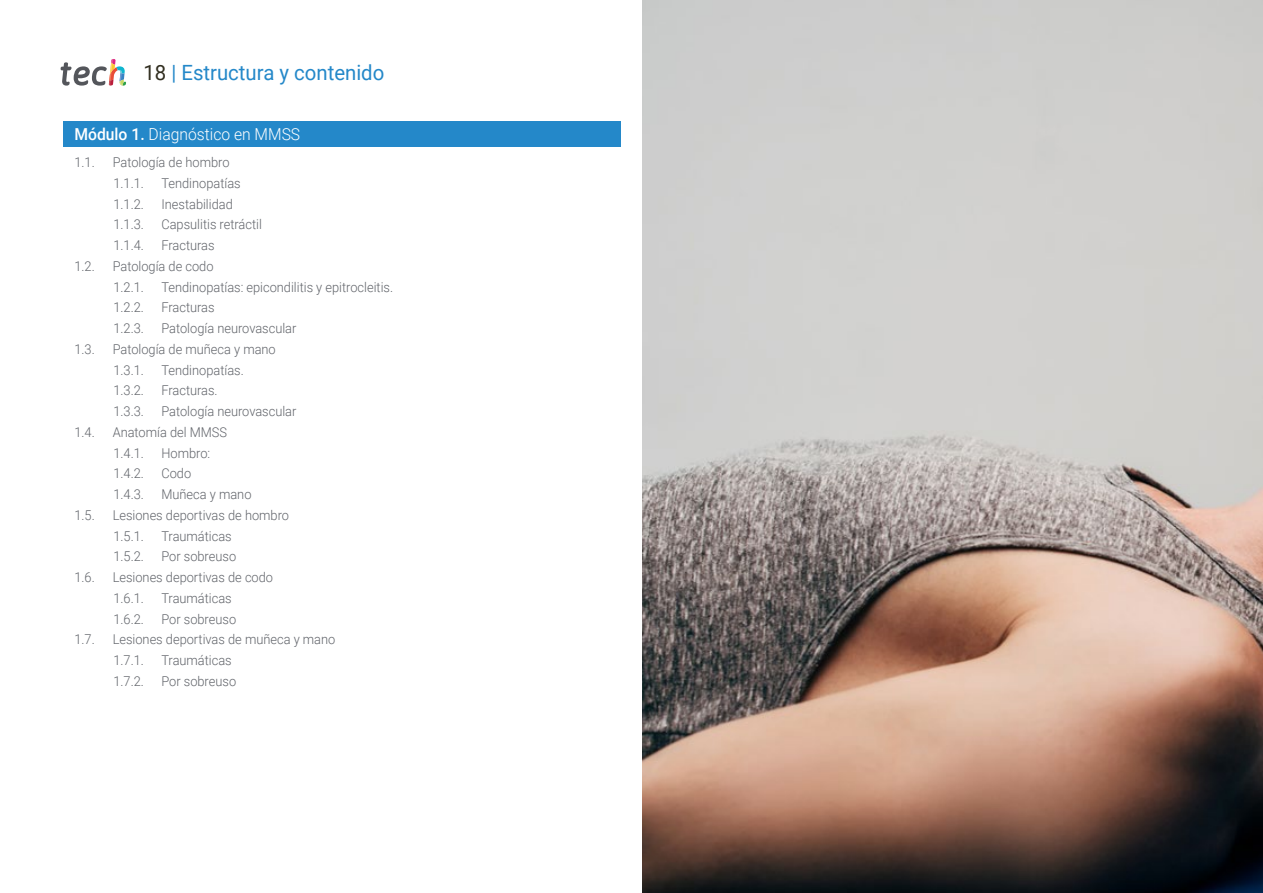
<style>
.page{position:relative;width:1263px;height:893px;background:#fff}
.page>*{position:absolute;margin:0;border:0;box-sizing:border-box;transform-origin:0 0}
.t1{font:21px "Roboto";color:#2488c9}
.t2{font:300 16.5px "Roboto";color:#fff;scale:.95 1}
.t3{font:300 13.5px/20.7px "Roboto";color:#61646a;scale:.95 1}
.s1{color:#312e20}
.s2{font-weight:500}
</style>
<div class="page">
<div style="left:63px;top:121px;width:558px;height:25px;background:#2488c9"></div>
<img style="left:642px;top:0;width:621px;height:893px">
<svg style="left:61px;top:59px;width:65px;height:27px"></svg>
<h1 class="t1" style="left:144px;top:57px;width:242px"><span class="s1">18</span> | Estructura y contenido</h1>
<p class="t2" style="left:74px;top:123px;width:239px"><span class="s2">Módulo 1.</span> Diagnóstico en MMSS</p>
<p class="t3" style="left:74px;top:151px;width:23px">1.1.</p>
<p class="t3" style="left:113px;top:151px;width:124px">Patología de hombro<br>1.1.1.</p>
<p class="t3" style="left:161px;top:172px;width:85px">Tendinopatías</p>
<p class="t3" style="left:113px;top:193px;width:34px">1.1.2.</p>
<p class="t3" style="left:161px;top:193px;width:77px">Inestabilidad</p>
<p class="t3" style="left:113px;top:214px;width:34px">1.1.3.</p>
<p class="t3" style="left:161px;top:214px;width:107px">Capsulitis retráctil</p>
<p class="t3" style="left:113px;top:234px;width:34px">1.1.4.</p>
<p class="t3" style="left:161px;top:234px;width:57px">Fracturas</p>
<p class="t3" style="left:74px;top:255px;width:23px">1.2.</p>
<p class="t3" style="left:113px;top:255px;width:108px">Patología de codo<br>1.2.1.</p>
<p class="t3" style="left:161px;top:276px;width:245px">Tendinopatías: epicondilitis y epitrocleitis.</p>
<p class="t3" style="left:113px;top:297px;width:34px">1.2.2.</p>
<p class="t3" style="left:161px;top:297px;width:57px">Fracturas</p>
<p class="t3" style="left:113px;top:317px;width:34px">1.2.3.</p>
<p class="t3" style="left:161px;top:317px;width:144px">Patología neurovascular</p>
<p class="t3" style="left:74px;top:338px;width:23px">1.3.</p>
<p class="t3" style="left:113px;top:338px;width:173px">Patología de muñeca y mano<br>1.3.1.</p>
<p class="t3" style="left:161px;top:359px;width:88px">Tendinopatías.</p>
<p class="t3" style="left:113px;top:380px;width:34px">1.3.2.</p>
<p class="t3" style="left:161px;top:380px;width:61px">Fracturas.</p>
<p class="t3" style="left:113px;top:400px;width:34px">1.3.3.</p>
<p class="t3" style="left:161px;top:400px;width:144px">Patología neurovascular</p>
<p class="t3" style="left:74px;top:421px;width:23px">1.4.</p>
<p class="t3" style="left:113px;top:421px;width:122px">Anatomía del MMSS<br>1.4.1.</p>
<p class="t3" style="left:161px;top:442px;width:53px">Hombro:</p>
<p class="t3" style="left:113px;top:463px;width:34px">1.4.2.</p>
<p class="t3" style="left:161px;top:463px;width:33px">Codo</p>
<p class="t3" style="left:113px;top:483px;width:34px">1.4.3.</p>
<p class="t3" style="left:161px;top:483px;width:96px">Muñeca y mano</p>
<p class="t3" style="left:74px;top:504px;width:23px">1.5.</p>
<p class="t3" style="left:113px;top:504px;width:187px">Lesiones deportivas de hombro<br>1.5.1.</p>
<p class="t3" style="left:161px;top:525px;width:76px">Traumáticas</p>
<p class="t3" style="left:113px;top:546px;width:34px">1.5.2.</p>
<p class="t3" style="left:161px;top:546px;width:80px">Por sobreuso</p>
<p class="t3" style="left:74px;top:566px;width:23px">1.6.</p>
<p class="t3" style="left:113px;top:566px;width:170px">Lesiones deportivas de codo<br>1.6.1.</p>
<p class="t3" style="left:161px;top:587px;width:76px">Traumáticas</p>
<p class="t3" style="left:113px;top:608px;width:34px">1.6.2.</p>
<p class="t3" style="left:161px;top:608px;width:80px">Por sobreuso</p>
<p class="t3" style="left:74px;top:629px;width:23px">1.7.</p>
<p class="t3" style="left:113px;top:629px;width:236px">Lesiones deportivas de muñeca y mano<br>1.7.1.</p>
<p class="t3" style="left:161px;top:649px;width:76px">Traumáticas</p>
<p class="t3" style="left:113px;top:670px;width:34px">1.7.2.</p>
<p class="t3" style="left:161px;top:670px;width:80px">Por sobreuso</p>
</div>
